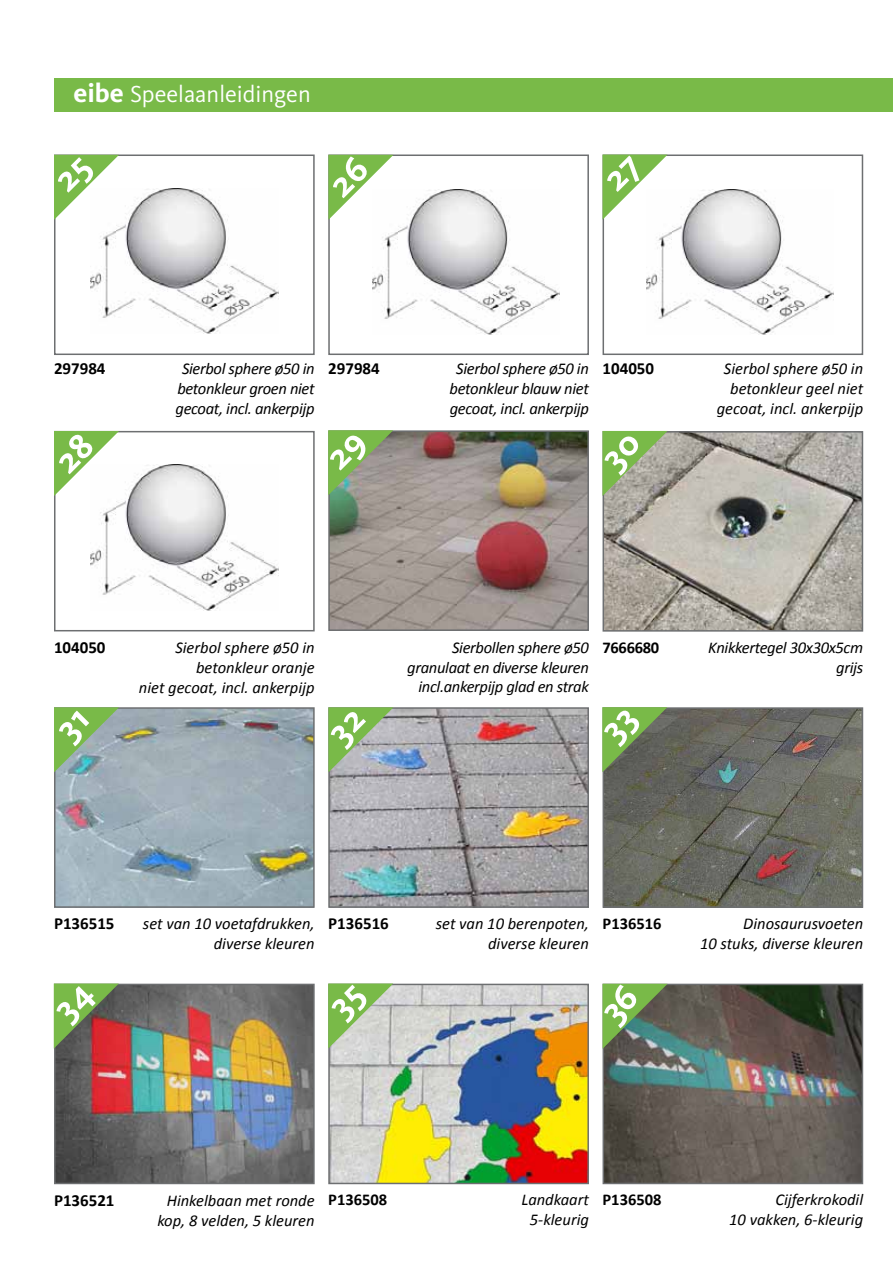
<style>
.page{position:relative;width:893px;height:1263px;background:#fff}
.page>*{position:absolute;margin:0;border:0;box-sizing:border-box;transform-origin:0 0}
.t1{font:24px "eibe Kievit";color:#fff}
.t2{font:700 16.95px "Calibri";color:#000}
.t3{font:italic 16.5px/19.8px "Calibri";color:#000;text-align:right}
.t4{font:italic 16.5px/19.8px "Calibri";letter-spacing:-.02em;color:#000;text-align:center}
.t5{font:700 16.5px "Calibri";color:#000}
.t6{font:700 16.5px "Calibri";letter-spacing:-.02em;color:#000}
.s1{font-weight:700;font-size:27px}
</style>
<div class="page">
<div style="left:54px;top:78px;width:839px;height:33px;background:#79ba48"></div>
<img style="left:91px;top:188px;width:187px;height:146px">
<div style="left:54px;top:154px;width:261px;height:201px;border:2px solid #6d6f71"></div>
<img style="left:91px;top:465px;width:187px;height:145px">
<div style="left:54px;top:431px;width:261px;height:200px;border:2px solid #6d6f71"></div>
<img style="left:372px;top:189px;width:188px;height:146px">
<div style="left:328px;top:154px;width:261px;height:201px;border:2px solid #6d6f71"></div>
<img style="left:646px;top:189px;width:188px;height:146px">
<div style="left:603px;top:154px;width:260px;height:201px;border:2px solid #6d6f71"></div>
<img style="left:57px;top:710px;width:255px;height:195px">
<div style="left:54px;top:707px;width:261px;height:201px;border:2px solid #6d6f71"></div>
<img style="left:57px;top:987px;width:255px;height:194px">
<div style="left:54px;top:984px;width:261px;height:200px;border:2px solid #6d6f71"></div>
<img style="left:331px;top:710px;width:255px;height:195px">
<div style="left:328px;top:707px;width:261px;height:201px;border:2px solid #6d6f71"></div>
<img style="left:331px;top:987px;width:255px;height:194px">
<div style="left:328px;top:984px;width:261px;height:200px;border:2px solid #6d6f71"></div>
<img style="left:606px;top:987px;width:254px;height:194px">
<div style="left:603px;top:984px;width:260px;height:200px;border:2px solid #6d6f71"></div>
<img style="left:605px;top:434px;width:255px;height:195px">
<div style="left:602px;top:431px;width:261px;height:201px;border:2px solid #6d6f71"></div>
<img style="left:331px;top:433px;width:255px;height:195px">
<div style="left:328px;top:430px;width:261px;height:201px;border:2px solid #6d6f71"></div>
<img style="left:606px;top:710px;width:254px;height:195px">
<div style="left:603px;top:707px;width:260px;height:201px;border:2px solid #6d6f71"></div>
<svg style="left:54px;top:155px;width:65px;height:65px"></svg>
<svg style="left:328px;top:155px;width:65px;height:65px"></svg>
<svg style="left:603px;top:155px;width:65px;height:65px"></svg>
<svg style="left:54px;top:431px;width:65px;height:65px"></svg>
<svg style="left:54px;top:707px;width:65px;height:65px;background:#86b27e"></svg>
<svg style="left:328px;top:707px;width:65px;height:65px;background:#94b783"></svg>
<svg style="left:54px;top:983px;width:65px;height:65px;background:#808048"></svg>
<svg style="left:328px;top:983px;width:65px;height:65px;background:#a5c58b"></svg>
<svg style="left:603px;top:983px;width:65px;height:66px;background:#6a9259"></svg>
<svg style="left:602px;top:431px;width:65px;height:65px;background:#91b072"></svg>
<svg style="left:328px;top:430px;width:65px;height:65px;background:#88a86c"></svg>
<svg style="left:602px;top:707px;width:65px;height:65px;background:#6d8e51"></svg>
<h1 class="t1" style="left:73px;top:80px;width:239px"><span class="s1">eibe</span> Speelaanleidingen</h1>
<p class="t2" style="left:54px;top:358px;width:53px">297984</p>
<p class="t4" style="left:176px;top:358px;width:141px">Sierbol sphere ø50 in betonkleur groen niet gecoat, incl. ankerpijp</p>
<p class="t2" style="left:328px;top:358px;width:53px">297984</p>
<p class="t4" style="left:450px;top:358px;width:141px">Sierbol sphere ø50 in betonkleur blauw niet gecoat, incl. ankerpijp</p>
<p class="t2" style="left:603px;top:358px;width:53px">104050</p>
<p class="t3" style="left:717px;top:358px;width:148px">Sierbol sphere ø50 in betonkleur geel niet gecoat, incl. ankerpijp</p>
<p class="t2" style="left:54px;top:637px;width:53px">104050</p>
<p class="t3" style="left:139px;top:637px;width:177px">Sierbol sphere ø50 in betonkleur oranje<br>niet gecoat, incl. ankerpijp</p>
<p class="t4" style="left:407px;top:637px;width:183px;text-align:right">Sierbollen sphere ø50 granulaat en diverse kleuren incl.ankerpijp glad en strak</p>
<p class="t6" style="left:603px;top:637px;width:58px">7666680</p>
<p class="t4" style="left:708px;top:637px;width:156px;text-align:right">Knikkertegel 30x30x5cm grijs</p>
<p class="t2" style="left:54px;top:913px;width:62px">P136515</p>
<p class="t3" style="left:143px;top:913px;width:173px">set van 10 voetafdrukken, diverse kleuren</p>
<p class="t2" style="left:328px;top:913px;width:62px">P136516</p>
<p class="t3" style="left:436px;top:913px;width:155px">set van 10 berenpoten, diverse kleuren</p>
<p class="t5" style="left:603px;top:913px;width:60px">P136516</p>
<p class="t3" style="left:700px;top:913px;width:165px">Dinosaurusvoeten<br>10 stuks, diverse kleuren</p>
<p class="t2" style="left:54px;top:1189px;width:62px">P136521</p>
<p class="t3" style="left:157px;top:1190px;width:159px;text-align:center">Hinkelbaan met ronde kop, 8 velden, 5 kleuren</p>
<p class="t5" style="left:328px;top:1189px;width:60px">P136508</p>
<p class="t3" style="left:521px;top:1189px;width:69px;text-align:center">Landkaart<br>5-kleurig</p>
<p class="t5" style="left:602px;top:1189px;width:60px">P136508</p>
<p class="t3" style="left:729px;top:1189px;width:135px">Cijferkrokodil<br>10 vakken, 6-kleurig</p>
</div>
